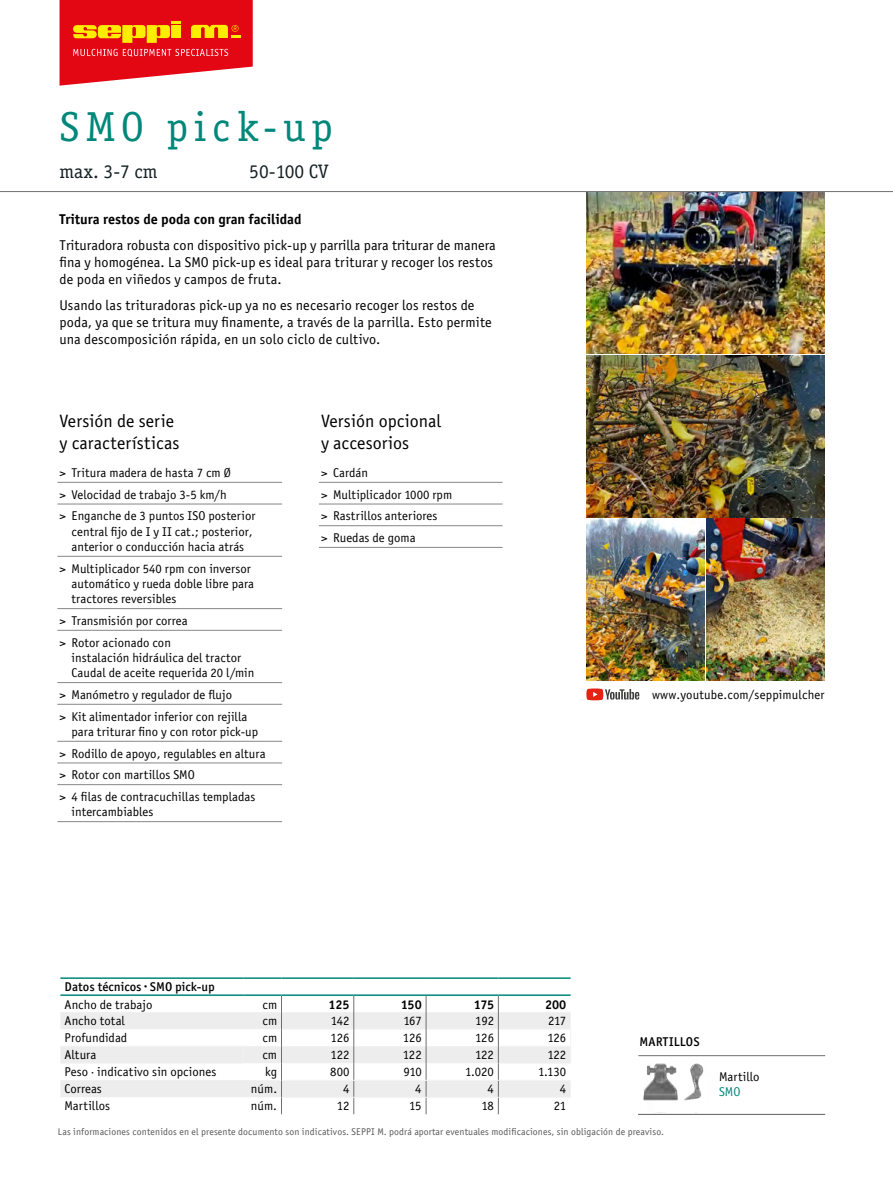
<style>
.page{position:relative;width:893px;height:1191px;background:#fff}
.page>*{position:absolute;margin:0;border:0;box-sizing:border-box;transform-origin:0 0}
.t1{font:42px "Officina Serif ITC";letter-spacing:.145em;color:#00877a}
.t2{font:19.5px "Officina Serif ITC";color:#162125}
.t3{font:18px/21.6px "Officina Sans Book ITC";color:#000}
.t4{font:14.25px/17.1px "Officina Sans Book ITC";letter-spacing:.005em;color:#000}
.t5{font:14.25px "Officina Sans Bold ITC";color:#000}
.t6{font:12.75px/21.8px "Officina Sans Book ITC";color:#000}
.t7{font:12.75px "Officina Sans Medium ITC";color:#000}
.t8{font:12.75px "Officina Sans Bold ITC";letter-spacing:-.01em;color:#000}
.t9{font:12.75px "Officina Sans Book ITC";color:#00877a}
.t10{font:9.75px "Officina Sans Book ITC";letter-spacing:.01em;color:#575756}
</style>
<div class="page">
<svg style="left:60px;top:0;width:193px;height:86px;background:#e93f30"></svg>
<hr style="left:0;top:191px;width:893px;height:1px;background:#706f6f">
<img style="left:586px;top:519px;width:119px;height:161px">
<img style="left:586px;top:192px;width:239px;height:325px">
<hr style="left:638px;top:1114px;width:187px;height:1px;background:#706f6f">
<hr style="left:638px;top:1055px;width:187px;height:1px;background:#706f6f">
<svg style="left:586px;top:688px;width:53px;height:12px"></svg>
<img style="left:643px;top:1063px;width:61px;height:38px">
<img style="left:707px;top:519px;width:118px;height:161px">
<svg style="left:60px;top:1012px;width:511px;height:85px;fill:#ededed"></svg>
<hr style="left:60px;top:977px;width:183px;height:2px;background:#00877a">
<hr style="left:243px;top:977px;width:38px;height:2px;background:#00877a">
<hr style="left:281px;top:977px;width:73px;height:2px;background:#00877a">
<hr style="left:354px;top:977px;width:72px;height:2px;background:#00877a">
<hr style="left:426px;top:977px;width:72px;height:2px;background:#00877a">
<hr style="left:498px;top:977px;width:73px;height:2px;background:#00877a">
<hr style="left:60px;top:994px;width:183px;height:2px;background:#00877a">
<hr style="left:243px;top:994px;width:38px;height:2px;background:#00877a">
<hr style="left:282px;top:1080px;width:72px;height:1px;background:#f4f4f4">
<hr style="left:354px;top:1080px;width:72px;height:1px;background:#f4f4f4">
<hr style="left:426px;top:1080px;width:72px;height:1px;background:#f4f4f4">
<hr style="left:498px;top:1080px;width:73px;height:1px;background:#f4f4f4">
<hr style="left:282px;top:1097px;width:72px;height:1px;background:#f2f2f2">
<hr style="left:354px;top:1097px;width:72px;height:1px;background:#f2f2f2">
<hr style="left:426px;top:1097px;width:72px;height:1px;background:#f2f2f2">
<hr style="left:498px;top:1097px;width:73px;height:1px;background:#f2f2f2">
<hr style="left:281px;top:994px;width:73px;height:2px;background:#00877a">
<hr style="left:354px;top:994px;width:72px;height:2px;background:#00877a">
<hr style="left:426px;top:994px;width:72px;height:2px;background:#00877a">
<hr style="left:498px;top:994px;width:73px;height:2px;background:#00877a">
<hr style="left:282px;top:1029px;width:72px;height:1px;background:#f4f4f4">
<hr style="left:354px;top:1029px;width:72px;height:1px;background:#f4f4f4">
<hr style="left:426px;top:1029px;width:72px;height:1px;background:#f4f4f4">
<hr style="left:499px;top:1029px;width:72px;height:1px;background:#f4f4f4">
<hr style="left:60px;top:1046px;width:183px;height:1px;background:#f4f4f4">
<hr style="left:499px;top:1046px;width:71px;height:1px;background:#f4f4f4">
<hr style="left:60px;top:1063px;width:183px;height:1px;background:#f4f4f4">
<hr style="left:499px;top:1063px;width:72px;height:1px;background:#f4f4f4">
<svg style="left:243px;top:1046px;width:1px;height:17px"></svg>
<svg style="left:570px;top:1030px;width:1px;height:33px"></svg>
<svg style="left:281px;top:996px;width:1px;height:118px"></svg>
<svg style="left:354px;top:996px;width:1px;height:118px"></svg>
<svg style="left:426px;top:996px;width:1px;height:118px"></svg>
<svg style="left:498px;top:996px;width:1px;height:118px"></svg>
<hr style="left:57px;top:482px;width:225px;height:1px;background:#878787">
<hr style="left:57px;top:504px;width:225px;height:1px;background:#878787">
<hr style="left:57px;top:556px;width:225px;height:1px;background:#878787">
<hr style="left:57px;top:608px;width:225px;height:1px;background:#878787">
<hr style="left:57px;top:630px;width:225px;height:1px;background:#878787">
<hr style="left:57px;top:682px;width:225px;height:1px;background:#878787">
<hr style="left:57px;top:704px;width:225px;height:1px;background:#878787">
<hr style="left:57px;top:741px;width:225px;height:1px;background:#878787">
<hr style="left:57px;top:762px;width:225px;height:1px;background:#878787">
<hr style="left:57px;top:784px;width:225px;height:1px;background:#878787">
<hr style="left:57px;top:821px;width:225px;height:1px;background:#878787">
<hr style="left:319px;top:482px;width:184px;height:1px;background:#878787">
<hr style="left:319px;top:504px;width:184px;height:1px;background:#878787">
<hr style="left:319px;top:525px;width:184px;height:1px;background:#878787">
<hr style="left:319px;top:547px;width:184px;height:1px;background:#878787">
<h1 class="t1" style="left:60px;top:100px;width:275px">SMO pick-up</h1>
<h2 class="t2" style="left:60px;top:159px;width:100px">max. 3-7 cm</h2>
<h2 class="t2" style="left:249px;top:159px;width:81px">50-100 CV</h2>
<p class="t5" style="left:60px;top:210px;width:243px">Tritura restos de poda con gran facilidad</p>
<p class="t4" style="left:60px;top:236px;width:438px">Trituradora robusta con dispositivo pick-up y parrilla para triturar de manera fina y homogénea. La SMO pick-up es ideal para triturar y recoger los restos de poda en viñedos y campos de fruta.</p>
<p class="t4" style="left:60px;top:296px;width:434px">Usando las trituradoras pick-up ya no es necesario recoger los restos de poda, ya que se tritura muy finamente, a través de la parrilla. Esto permite una descomposición rápida, en un solo ciclo de cultivo.</p>
<h3 class="t3" style="left:60px;top:410px;width:121px">Versión de serie y características</h3>
<p class="t6" style="left:60px;top:461px;width:197px">&gt; Tritura madera de hasta 7 cm Ø<br>&gt; Velocidad de trabajo 3-5 km/h<br>&gt; Enganche de 3 puntos ISO posterior</p>
<p class="t6" style="left:72px;top:523px;width:182px;line-height:15.3px">central fijo de I y II cat.; posterior, anterior o conducción hacia atrás</p>
<p class="t6" style="left:72px;top:560px;width:184px;line-height:15.3px;text-indent:-12px">&gt; Multiplicador 540 rpm con inversor automático y rueda doble libre para tractores reversibles</p>
<p class="t6" style="left:60px;top:609px;width:130px">&gt; Transmisión por correa &gt; Rotor acionado con</p>
<p class="t6" style="left:72px;top:649px;width:184px;line-height:15.3px">instalación hidráulica del tractor<br>Caudal de aceite requerida 20 l/min</p>
<p class="t6" style="left:60px;top:683px;width:189px">&gt; Manómetro y regulador de flujo<br>&gt; Kit alimentador inferior con rejilla</p>
<p class="t6" style="left:60px;top:720px;width:208px;text-indent:12px">para triturar fino y con rotor pick-up &gt; Rodillo de apoyo, regulables en altura &gt; Rotor con martillos SMO<br>&gt; 4 filas de contracuchillas templadas</p>
<p class="t6" style="left:72px;top:800px;width:83px">intercambiables</p>
<h3 class="t3" style="left:321px;top:410px;width:122px">Versión opcional y accesorios</h3>
<p class="t6" style="left:321px;top:461px;width:133px">&gt; Cardán<br>&gt; Multiplicador 1000 rpm &gt; Rastrillos anteriores<br>&gt; Ruedas de goma</p>
<p class="t7" style="left:65px;top:978px;width:152px">Datos técnicos · SMO pick-up</p>
<p class="t6" style="left:65px;top:993px;width:89px">Ancho de trabajo</p>
<p class="t6" style="left:262px;top:993px;width:16px">cm</p>
<p class="t8" style="left:328px;top:995px;width:23px">125</p>
<p class="t8" style="left:401px;top:995px;width:23px">150</p>
<p class="t8" style="left:474px;top:995px;width:22px">175</p>
<p class="t8" style="left:545px;top:995px;width:23px">200</p>
<p class="t6" style="left:65px;top:1009px;width:62px">Ancho total</p>
<p class="t6" style="left:262px;top:1009px;width:16px">cm</p>
<p class="t6" style="left:331px;top:1009px;width:20px">142</p>
<p class="t6" style="left:403px;top:1009px;width:20px">167</p>
<p class="t6" style="left:475px;top:1009px;width:20px">192</p>
<p class="t6" style="left:548px;top:1009px;width:20px">217</p>
<p class="t6" style="left:65px;top:1026px;width:64px">Profundidad</p>
<p class="t6" style="left:262px;top:1026px;width:16px">cm</p>
<p class="t6" style="left:331px;top:1026px;width:20px">126</p>
<p class="t6" style="left:403px;top:1026px;width:20px">126</p>
<p class="t6" style="left:475px;top:1026px;width:20px">126</p>
<p class="t6" style="left:547px;top:1026px;width:20px">126</p>
<p class="t6" style="left:65px;top:1043px;width:33px">Altura</p>
<p class="t6" style="left:262px;top:1043px;width:16px">cm</p>
<p class="t6" style="left:331px;top:1043px;width:20px">122</p>
<p class="t6" style="left:403px;top:1043px;width:20px">122</p>
<p class="t6" style="left:475px;top:1043px;width:20px">122</p>
<p class="t6" style="left:547px;top:1043px;width:20px">122</p>
<p class="t6" style="left:65px;top:1060px;width:153px">Peso · indicativo sin opciones</p>
<p class="t6" style="left:265px;top:1060px;width:14px">kg</p>
<p class="t6" style="left:330px;top:1060px;width:21px">800</p>
<p class="t6" style="left:403px;top:1060px;width:20px">910</p>
<p class="t6" style="left:465px;top:1060px;width:30px">1.020</p>
<p class="t6" style="left:538px;top:1060px;width:30px">1.130</p>
<p class="t6" style="left:65px;top:1077px;width:39px">Correas</p>
<p class="t6" style="left:251px;top:1077px;width:28px">núm.</p>
<p class="t6" style="left:343px;top:1077px;width:8px">4</p>
<p class="t6" style="left:415px;top:1077px;width:8px">4</p>
<p class="t6" style="left:488px;top:1077px;width:8px">4</p>
<p class="t6" style="left:560px;top:1077px;width:8px">4</p>
<p class="t6" style="left:64px;top:1094px;width:47px">Martillos</p>
<p class="t6" style="left:251px;top:1094px;width:28px">núm.</p>
<p class="t6" style="left:337px;top:1094px;width:14px">12</p>
<p class="t6" style="left:409px;top:1094px;width:14px">15</p>
<p class="t6" style="left:481px;top:1094px;width:14px">18</p>
<p class="t6" style="left:554px;top:1094px;width:14px">21</p>
<p class="t6" style="left:652px;top:683px;width:174px">www.youtube.com/seppimulcher</p>
<p class="t7" style="left:640px;top:1033px;width:62px">MARTILLOS</p>
<p class="t6" style="left:719px;top:1065px;width:42px">Martillo</p>
<p class="t9" style="left:719px;top:1083px;width:23px">SMO</p>
<p class="t10" style="left:58px;top:1125px;width:608px">Las informaciones contenidos en el presente documento son indicativos. SEPPI M. podrá aportar eventuales modificaciones, sin obligación de preaviso.</p>
</div>
